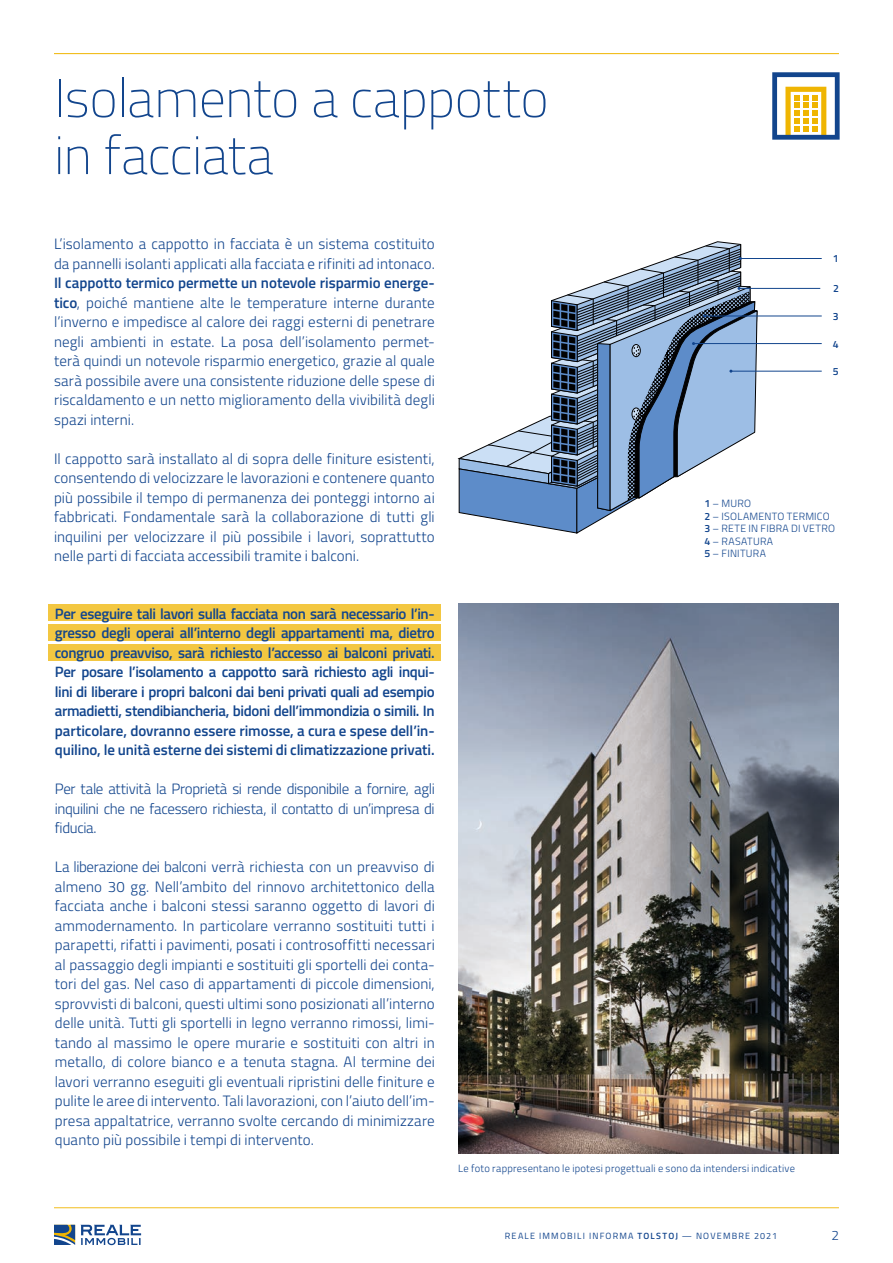
<style>
.page{position:relative;width:893px;height:1263px;background:#fff}
.page>*{position:absolute;margin:0;border:0;box-sizing:border-box;transform-origin:0 0}
.t1{font:100 54px/57px "Titillium";letter-spacing:-.01em;color:#12458d}
.t2{font:300 15px/19.5px "Titillium";letter-spacing:.005em;color:#12458d;text-align:justify}
.t3{font:600 15px/19.5px "Titillium";letter-spacing:-.005em;color:#12458d;text-align:justify}
.t4{font:300 13.65px "Titillium";color:#12458d}
.t5{font:300 10.5px "Titillium";letter-spacing:.02em;color:#12458d}
.t6{font:600 10.5px "Titillium";color:#12458d}
.t7{font:9px "Titillium";letter-spacing:.13em;color:#12458d}
.s1{font-weight:600}
</style>
<div class="page">
<svg style="left:54px;top:1225px;width:21px;height:20px"></svg>
<svg style="left:81px;top:1225px;width:60px;height:20px"></svg>
<hr style="left:54px;top:1207px;width:785px;height:1px;background:#f2bd1c">
<div style="left:48px;top:604px;width:392px;height:17px;background:#f3c741"></div>
<div style="left:48px;top:624px;width:392px;height:17px;background:#f3c741"></div>
<div style="left:48px;top:644px;width:392px;height:17px;background:#f3c741"></div>
<hr style="left:54px;top:53px;width:785px;height:1px;background:#f0b502">
<hr style="left:740px;top:258px;width:82px;height:1px;background:#12458d">
<hr style="left:739px;top:288px;width:81px;height:1px;background:#12458d">
<hr style="left:705px;top:316px;width:117px;height:1px;background:#12458d">
<hr style="left:693px;top:343px;width:129px;height:1px;background:#12458d">
<hr style="left:731px;top:371px;width:91px;height:1px;background:#12458d">
<svg style="left:458px;top:241px;width:300px;height:293px"></svg>
<img style="left:458px;top:604px;width:381px;height:549px">
<svg style="left:785px;top:87px;width:41px;height:47px"></svg>
<div style="left:772px;top:72px;width:68px;height:68px;border:5px solid #12458d"></div>
<p class="t1" style="left:54px;top:67px;width:496px">Isolamento a cappotto in facciata</p>
<p class="t2" style="left:54px;top:233px;width:382px">L’isolamento a cappotto in facciata è un sistema costituito da pannelli isolanti applicati alla facciata e rifiniti ad intonaco.<br><span class="s1">Il cappotto termico permette un notevole risparmio energe&shy;tico</span>, poiché mantiene alte le temperature interne durante l’inverno e impedisce al calore dei raggi esterni di penetrare negli ambienti in estate. La posa dell’isolamento permet&shy;terà quindi un notevole risparmio energetico, grazie al quale sarà possibile avere una consistente riduzione delle spese di riscaldamento e un netto miglioramento della vivibilità degli spazi interni.</p>
<p class="t2" style="left:54px;top:448px;width:382px">Il cappotto sarà installato al di sopra delle finiture esistenti, consentendo di velocizzare le lavorazioni e contenere quanto più possibile il tempo di permanenza dei ponteggi intorno ai fabbricati. Fondamentale sarà la collaborazione di tutti gli inquilini per velocizzare il più possibile i lavori, soprattutto nelle parti di facciata accessibili tramite i balconi.</p>
<p class="t3" style="left:55px;top:603px;width:381px">Per eseguire tali lavori sulla facciata non sarà necessario l’in&shy;gresso degli operai all’interno degli appartamenti ma, dietro congruo preavviso, sarà richiesto l’accesso ai balconi privati.<br>Per posare l’isolamento a cappotto sarà richiesto agli inqui&shy;lini di liberare i propri balconi dai beni privati quali ad esempio armadietti, stendibiancheria, bidoni dell’immondizia o simili. In particolare, dovranno essere rimosse, a cura e spese dell’in&shy;quilino, le unità esterne dei sistemi di climatizzazione privati.</p>
<p class="t2" style="left:55px;top:778px;width:381px">Per tale attività la Proprietà si rende disponibile a fornire, agli inquilini che ne facessero richiesta, il contatto di un’impresa di fiducia.</p>
<p class="t2" style="left:55px;top:856px;width:381px">La liberazione dei balconi verrà richiesta con un preavviso di almeno 30 gg. Nell’ambito del rinnovo architettonico della facciata anche i balconi stessi saranno oggetto di lavori di ammodernamento. In particolare verranno sostituiti tutti i parapetti, rifatti i pavimenti, posati i controsoffitti necessari al passaggio degli impianti e sostituiti gli sportelli dei conta&shy;tori del gas. Nel caso di appartamenti di piccole dimensioni, sprovvisti di balconi, questi ultimi sono posizionati all’interno delle unità. Tutti gli sportelli in legno verranno rimossi, limi&shy;tando al massimo le opere murarie e sostituiti con altri in metallo, di colore bianco e a tenuta stagna. Al termine dei lavori verranno eseguiti gli eventuali ripristini delle finiture e pulite le aree di intervento. Tali lavorazioni, con l’aiuto dell’im&shy;presa appaltatrice, verranno svolte cercando di minimizzare quanto più possibile i tempi di intervento.</p>
<p class="t6" style="left:833px;top:251px;width:7px">1</p>
<p class="t6" style="left:833px;top:281px;width:7px">2</p>
<p class="t6" style="left:833px;top:308px;width:7px">3</p>
<p class="t6" style="left:833px;top:336px;width:7px">4</p>
<p class="t6" style="left:833px;top:363px;width:7px">5</p>
<p class="t5" style="left:704px;top:496px;width:48px"><span class="s1">1</span> – MURO</p>
<p class="t5" style="left:704px;top:508px;width:127px"><span class="s1">2</span> – ISOLAMENTO TERMICO</p>
<p class="t5" style="left:704px;top:521px;width:132px"><span class="s1">3</span> – RETE IN FIBRA DI VETRO</p>
<p class="t5" style="left:704px;top:534px;width:70px"><span class="s1">4</span> – RASATURA</p>
<p class="t5" style="left:704px;top:546px;width:63px"><span class="s1">5</span> – FINITURA</p>
<p class="t5" style="left:458px;top:1160px;width:338px">Le foto rappresentano le ipotesi progettuali e sono da intendersi indicative</p>
<p class="t7" style="left:505px;top:1229px;width:274px">REALE IMMOBILI INFORMA <span class="s1">TOLSTOJ</span> — NOVEMBRE 2021</p>
<p class="t4" style="left:831px;top:1225px;width:9px">2</p>
</div>
